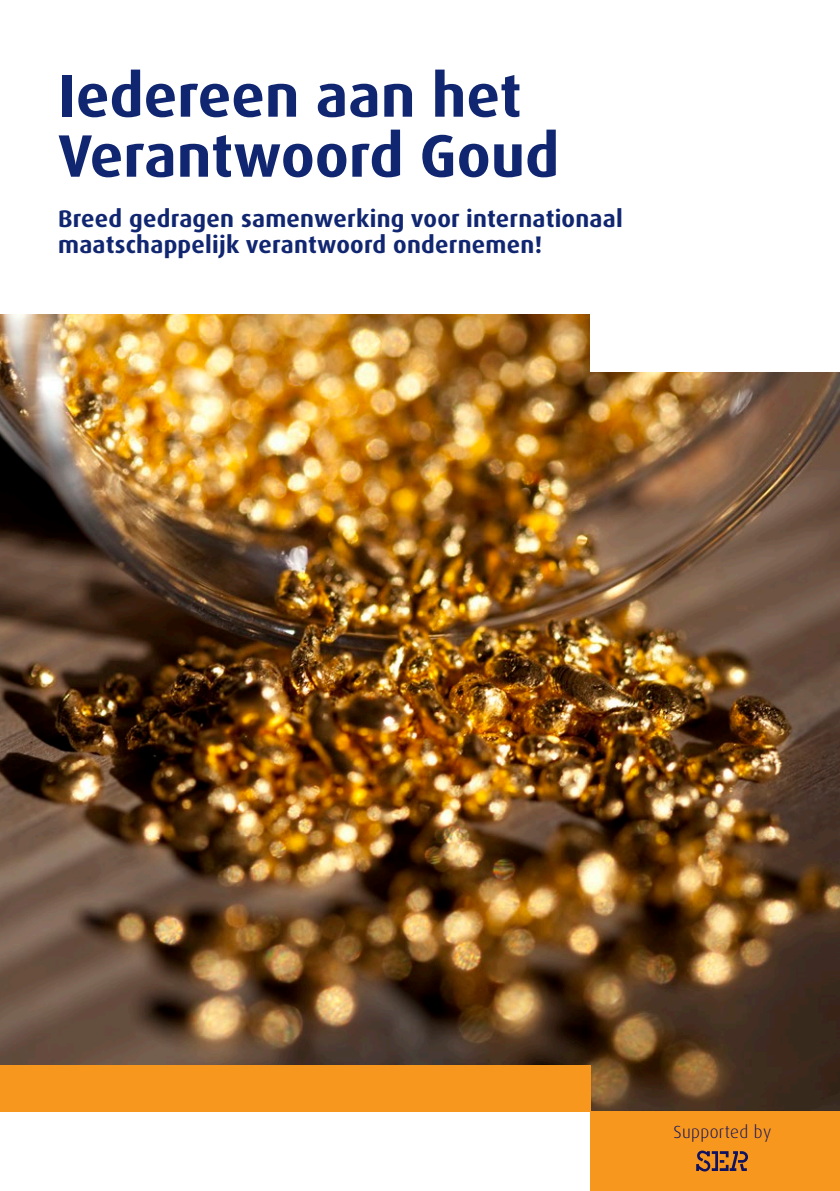
<style>
.page{position:relative;width:840px;height:1191px;background:#fff}
.page>*{position:absolute;margin:0;border:0;box-sizing:border-box;transform-origin:0 0}
._04_-_Hoofdkop_omsla{font:700 60px/60px "Dax OT";color:#112670}
._03_-_Tussenkopje{font:700 24px "Dax OT";letter-spacing:.01em;color:#112670}
.t1{font:300 17.6px "Dax OT";letter-spacing:.02em;color:#11125f}
</style>
<div class="page">
<img style="left:0;top:315px;width:839px;height:796px">
<div style="left:590px;top:306px;width:249px;height:65px;background:#fff"></div>
<div style="left:590px;top:1111px;width:249px;height:80px;background:#f7971d"></div>
<div style="left:0;top:1065px;width:590px;height:46px;background:#f7971d"></div>
<svg style="left:696px;top:1150px;width:51px;height:21px"></svg>
<p class="_04_-_Hoofdkop_omsla" style="left:58px;top:66px;width:502px">Iedereen aan het<br>Verantwoord Goud</p>
<p class="_03_-_Tussenkopje" style="left:58px;top:203px;width:566px">Breed gedragen samenwerking voor internationaal</p>
<p class="_03_-_Tussenkopje" style="left:58px;top:229px;width:485px">maatschappelijk verantwoord ondernemen!</p>
<p class="t1" style="left:673px;top:1121px;width:99px">Supported by</p>
</div>
